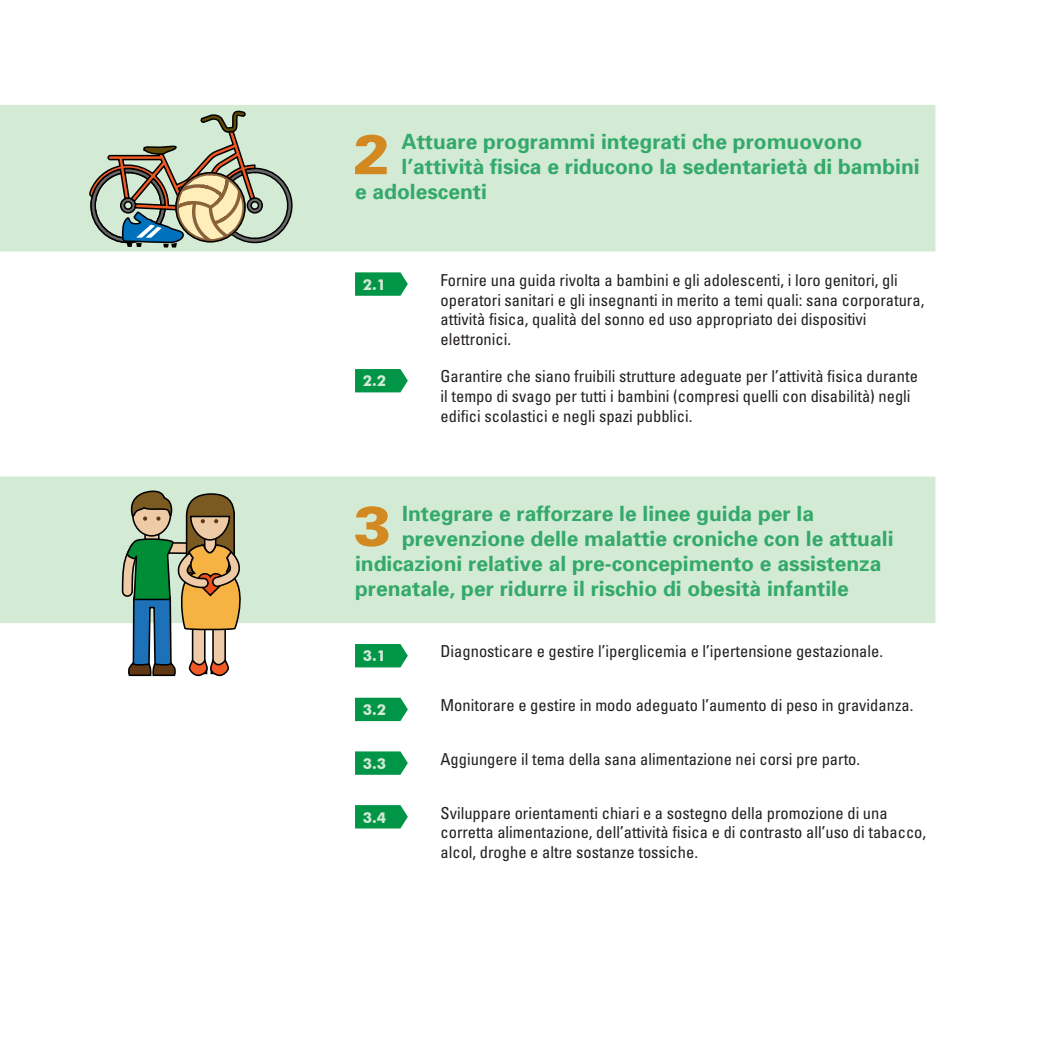
<style>
.page{position:relative;width:1063px;height:1063px;background:#fff}
.page>*{position:absolute;margin:0;border:0;box-sizing:border-box;transform-origin:0 0}
.t1{font:900 55.95px "Univers";color:#d38922}
.t2{font:700 21px "Univers";color:#33a96b}
.t3{font:condensed 16.5px/19.8px "Univers";color:#231f20}
.t4{font:700 15px "Futura BT";color:#d3ead4}
</style>
<div class="page">
<svg style="left:355px;top:369px;width:53px;height:23px"></svg>
<svg style="left:355px;top:698px;width:53px;height:23px"></svg>
<svg style="left:355px;top:751px;width:53px;height:24px"></svg>
<svg style="left:355px;top:805px;width:53px;height:23px"></svg>
<svg style="left:355px;top:644px;width:53px;height:23px"></svg>
<svg style="left:355px;top:272px;width:53px;height:24px"></svg>
<div style="left:1px;top:106px;width:934px;height:145px;background:#d3ead4"></div>
<div style="left:0;top:105px;width:935px;height:146px;border:2px solid #d3ead4"></div>
<div style="left:1px;top:477px;width:934px;height:145px;background:#d3ead4"></div>
<div style="left:0;top:477px;width:935px;height:146px;border:2px solid #d3ead4"></div>
<svg style="left:89px;top:110px;width:204px;height:138px"></svg>
<svg style="left:121px;top:490px;width:126px;height:187px"></svg>
<h1 class="t1" style="left:353px;top:120px;width:39px">2</h1>
<p class="t2" style="left:402px;top:128px;width:462px">Attuare programmi integrati che promuovono</p>
<p class="t2" style="left:402px;top:153px;width:520px">l’attività fisica e riducono la sedentarietà di bambini</p>
<p class="t2" style="left:355px;top:178px;width:133px">e adolescenti</p>
<p class="t4" style="left:363px;top:275px;width:25px">2.1</p>
<p class="t3" style="left:441px;top:270px;width:485px">Fornire una guida rivolta a bambini e gli adolescenti, i loro genitori, gli operatori sanitari e gli insegnanti in merito a temi quali: sana corporatura, attività fisica, qualità del sonno ed uso appropriato dei dispositivi elettronici.</p>
<p class="t4" style="left:363px;top:372px;width:25px">2.2</p>
<p class="t3" style="left:441px;top:366px;width:479px">Garantire che siano fruibili strutture adeguate per l’attività fisica durante il tempo di svago per tutti i bambini (compresi quelli con disabilità) negli edifici scolastici e negli spazi pubblici.</p>
<h1 class="t1" style="left:354px;top:491px;width:39px">3</h1>
<p class="t2" style="left:402px;top:500px;width:413px">Integrare e rafforzare le linee guida per la</p>
<p class="t2" style="left:402px;top:525px;width:493px">prevenzione delle malattie croniche con le attuali</p>
<p class="t2" style="left:355px;top:550px;width:528px">indicazioni relative al pre-concepimento e assistenza</p>
<p class="t2" style="left:355px;top:575px;width:495px">prenatale, per ridurre il rischio di obesità infantile</p>
<p class="t4" style="left:363px;top:647px;width:25px">3.1</p>
<p class="t3" style="left:441px;top:641px;width:444px">Diagnosticare e gestire l’iperglicemia e l’ipertensione gestazionale.</p>
<p class="t4" style="left:363px;top:701px;width:25px">3.2</p>
<p class="t3" style="left:441px;top:695px;width:474px">Monitorare e gestire in modo adeguato l’aumento di peso in gravidanza.</p>
<p class="t4" style="left:363px;top:754px;width:25px">3.3</p>
<p class="t3" style="left:441px;top:749px;width:421px">Aggiungere il tema della sana alimentazione nei corsi pre parto.</p>
<p class="t4" style="left:363px;top:808px;width:25px">3.4</p>
<p class="t3" style="left:441px;top:802px;width:487px">Sviluppare orientamenti chiari e a sostegno della promozione di una corretta alimentazione, dell’attività fisica e di contrasto all’uso di tabacco, alcol, droghe e altre sostanze tossiche.</p>
</div>
